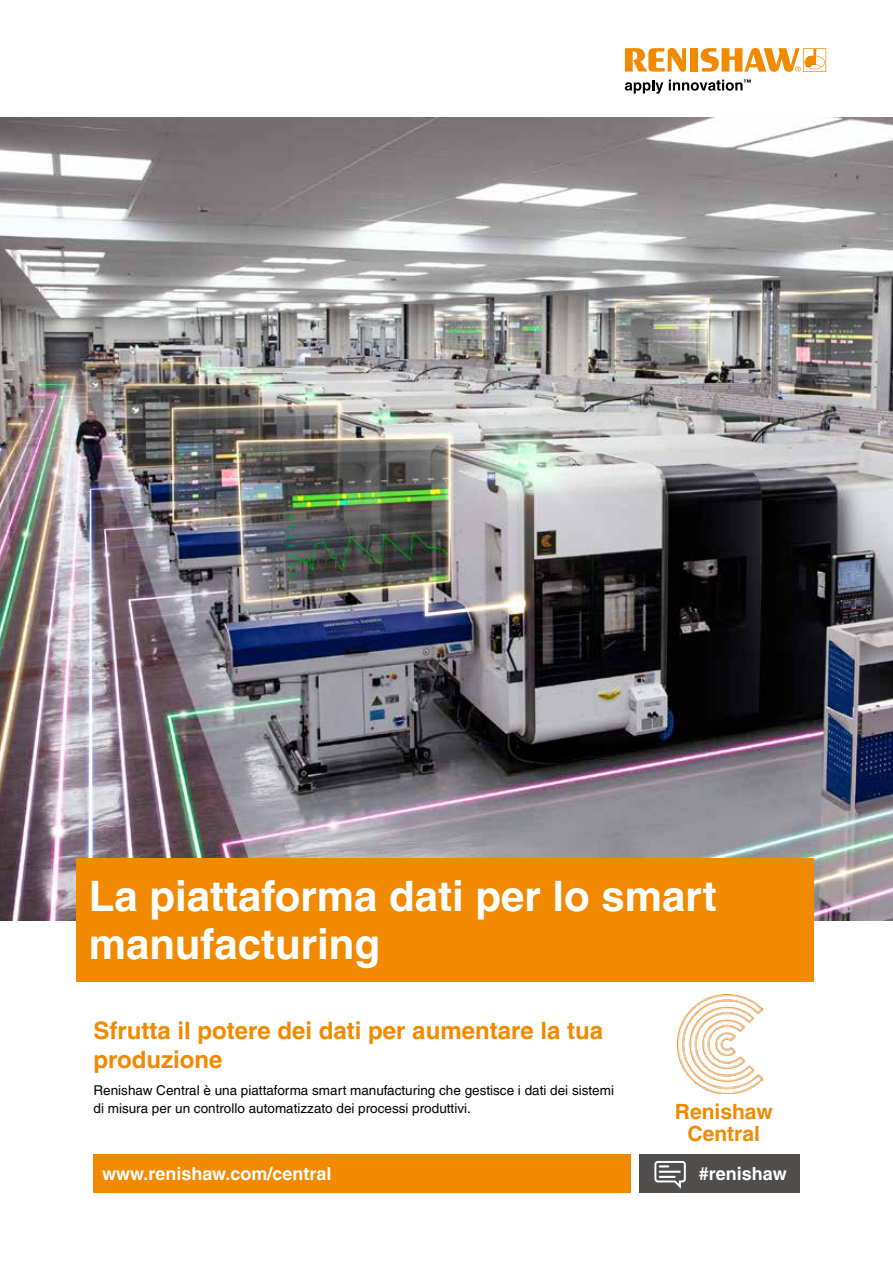
<style>
.page{position:relative;width:893px;height:1263px;background:#fff}
.page>*{position:absolute;margin:0;border:0;box-sizing:border-box;transform-origin:0 0}
.t1{font:700 42px/48px "Helvetica LT Pro";color:#fff}
.t2{font:700 24px/28.8px "Helvetica LT Pro";color:#f18a00}
.t3{font:700 21px/22.5px "Helvetica LT Pro";color:#f18a00;text-align:center}
.t4{font:700 18px "Helvetica LT Pro";color:#fff}
.t5{font:13.5px/18px "Helvetica LT Pro";color:#000}
</style>
<div class="page">
<img style="left:0;top:117px;width:893px;height:803px">
<div style="left:76px;top:858px;width:737px;height:124px;background:#f18a00"></div>
<div style="left:639px;top:1154px;width:160px;height:39px;background:#504e4d"></div>
<svg style="left:654px;top:1161px;width:32px;height:28px"></svg>
<div style="left:94px;top:1154px;width:537px;height:39px;background:#f18a00"></div>
<img style="left:678px;top:994px;width:85px;height:99px">
<svg style="left:625px;top:80px;width:38px;height:14px"></svg>
<svg style="left:625px;top:48px;width:61px;height:24px"></svg>
<div style="left:690px;top:48px;width:8px;height:24px;background:#f18a00"></div>
<svg style="left:701px;top:48px;width:125px;height:24px"></svg>
<svg style="left:669px;top:80px;width:82px;height:11px"></svg>
<h1 class="t1" style="left:89px;top:872px;width:629px">La piattaforma dati per lo smart manufacturing</h1>
<h2 class="t2" style="left:94px;top:1016px;width:511px">Sfrutta il potere dei dati per aumentare la tua produzione</h2>
<p class="t5" style="left:94px;top:1081px;width:522px">Renishaw Central è una piattaforma smart manufacturing che gestisce i dati dei sistemi di misura per un controllo automatizzato dei processi produttivi.</p>
<h3 class="t3" style="left:675px;top:1100px;width:99px">Renishaw<br>Central</h3>
<h3 class="t4" style="left:102px;top:1163px;width:231px">www.renishaw.com/central</h3>
<h3 class="t4" style="left:699px;top:1163px;width:89px">#renishaw</h3>
</div>
